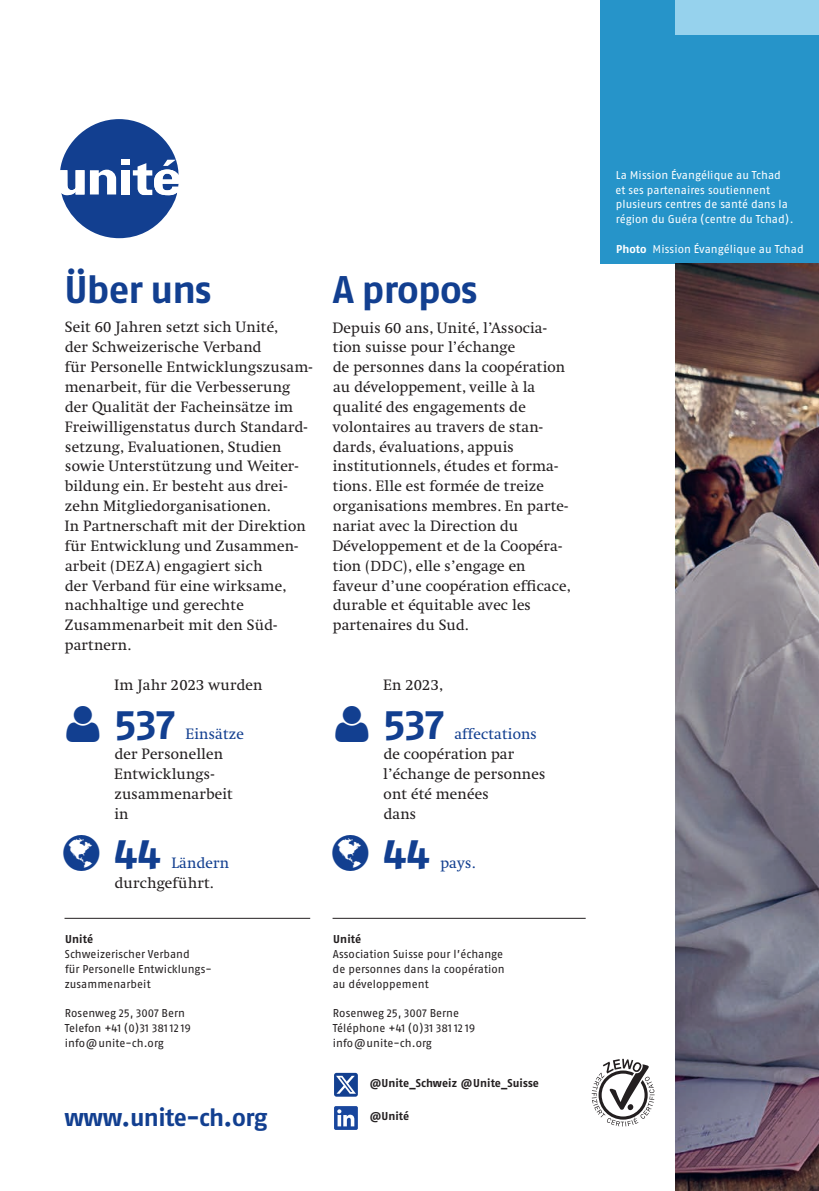
<style>
.page{position:relative;width:819px;height:1191px;background:#fff}
.page>*{position:absolute;margin:0;border:0;box-sizing:border-box;transform-origin:0 0}
.t1{font:700 42px "Fago OT";color:#123f90}
.t2{font:700 38.5px "Fago OT";letter-spacing:-.02em;color:#123f90}
.t3{font:700 24.5px "Fago OT";letter-spacing:-.025em;color:#123f90}
.t4{font:15.4px/19.8px "Swift LT Pro";letter-spacing:.01em;color:#231f20}
.t5{font:15.4px "Swift LT Pro";letter-spacing:.01em;color:#123f90}
.t6{font:11.38px/14.9px "Fago OT";letter-spacing:.005em;color:#231f20}
.t7{font:11.38px/14.9px "Fago OT";letter-spacing:.005em;color:#fff}
.t8{font:700 11.38px "Fago OT";letter-spacing:.01em;color:#231f20}
.s1{font-size:14.88px}
.s2{font-weight:700}
</style>
<div class="page">
<div style="left:600px;top:0;width:219px;height:263px;background:#2694c9"></div>
<div style="left:675px;top:0;width:144px;height:35px;background:#96d2ed"></div>
<img style="left:675px;top:263px;width:144px;height:928px">
<svg style="left:60px;top:119px;width:119px;height:119px"></svg>
<div style="left:334px;top:1072px;width:24px;height:24px;background:#123f90;border-radius:2px"></div>
<svg style="left:336px;top:1075px;width:20px;height:18px"></svg>
<svg style="left:334px;top:1106px;width:24px;height:23px"></svg>
<svg style="left:591px;top:1058px;width:63px;height:68px"></svg>
<hr style="left:64px;top:918px;width:246px;height:1px;background:#231f20">
<hr style="left:332px;top:918px;width:253px;height:1px;background:#231f20">
<h2 class="t2" style="left:64px;top:266px;width:149px">Über uns</h2>
<h2 class="t2" style="left:333px;top:266px;width:146px">A propos</h2>
<p class="t4" style="left:64px;top:317px;width:250px">Seit 60 Jahren setzt sich Unité,<br>der Schweizerische Verband<br>für Personelle Entwicklungszusam&shy;menarbeit, für die Verbesserung der Qualität der Facheinsätze im<br>Freiwilligenstatus durch Standard&shy;setzung, Evaluationen, Studien sowie Unterstützung und Weiter&shy;bildung ein. Er besteht aus drei&shy;zehn Mitgliedorganisationen.<br>In Partnerschaft mit der Direktion für Entwicklung und Zusammen&shy;arbeit (<span class="s1">DEZA</span>) engagiert sich<br>der Verband für eine wirksame, nachhaltige und gerechte<br>Zusammenarbeit mit den Süd&shy;partnern.</p>
<p class="t4" style="left:332px;top:317px;width:240px">Depuis 60 ans, Unité, l’Associa&shy;tion suisse pour l’échange<br>de personnes dans la coopération au développement, veille à la qualité des engagements de volontaires au travers de stan&shy;dards, évaluations, appuis institutionnels, études et forma&shy;tions. Elle est formée de treize organisations membres. En parte&shy;nariat avec la Direction du<br>Développement et de la Coopéra&shy;tion (<span class="s1">DDC</span>), elle s’engage en faveur d’une coopération efficace, durable et équitable avec les partenaires du Sud.</p>
<p class="t4" style="left:114px;top:674px;width:150px">Im Jahr 2023 wurden</p>
<h1 class="t1" style="left:114px;top:699px;width:62px">537</h1>
<p class="t4" style="left:383px;top:674px;width:62px">En 2023,</p>
<h1 class="t1" style="left:383px;top:699px;width:62px">537</h1>
<p class="t5" style="left:454px;top:725px;width:84px">affectations</p>
<p class="t4" style="left:383px;top:744px;width:164px">de coopération par l’échange de personnes ont été menées<br>dans</p>
<h1 class="t1" style="left:383px;top:828px;width:48px">44</h1>
<p class="t5" style="left:185px;top:725px;width:60px">Einsätze</p>
<p class="t4" style="left:114px;top:744px;width:120px">der Personellen<br>Entwicklungs&shy;zusammenarbeit in</p>
<h1 class="t1" style="left:114px;top:828px;width:48px">44</h1>
<p class="t5" style="left:171px;top:854px;width:59px">Ländern</p>
<p class="t4" style="left:115px;top:873px;width:101px">durchgeführt.</p>
<p class="t5" style="left:440px;top:854px;width:37px">pays.</p>
<p class="t8" style="left:65px;top:932px;width:29px">Unité</p>
<p class="t6" style="left:65px;top:946px;width:146px">Schweizerischer Verband<br>für Personelle Entwicklungs&shy;zusammenarbeit</p>
<p class="t6" style="left:65px;top:1005px;width:128px">Rosenweg 25, 3007 Bern<br>Telefon +41 (0)31 381 12 19 info@unite-ch.org</p>
<h3 class="t3" style="left:64px;top:1103px;width:204px">www.unite-ch.org</h3>
<p class="t8" style="left:333px;top:932px;width:29px">Unité</p>
<p class="t6" style="left:332px;top:946px;width:174px">Association Suisse pour l’échange de personnes dans la coopération au développement</p>
<p class="t6" style="left:333px;top:1006px;width:144px">Rosenweg 25, 3007 Berne<br>Téléphone +41 (0)31 381 12 19 info@unite-ch.org</p>
<p class="t8" style="left:370px;top:1076px;width:171px">@Unite_Schweiz @Unite_Suisse</p>
<p class="t8" style="left:370px;top:1109px;width:41px">@Unité</p>
<p class="t7" style="left:615px;top:167px;width:180px">La Mission Évangélique au Tchad<br>et ses partenaires soutiennent plusieurs centres de santé dans la région du Guéra (centre du Tchad).</p>
<p class="t7" style="left:616px;top:242px;width:189px"><span class="s2">Photo</span> Mission Évangélique au Tchad</p>
</div>
